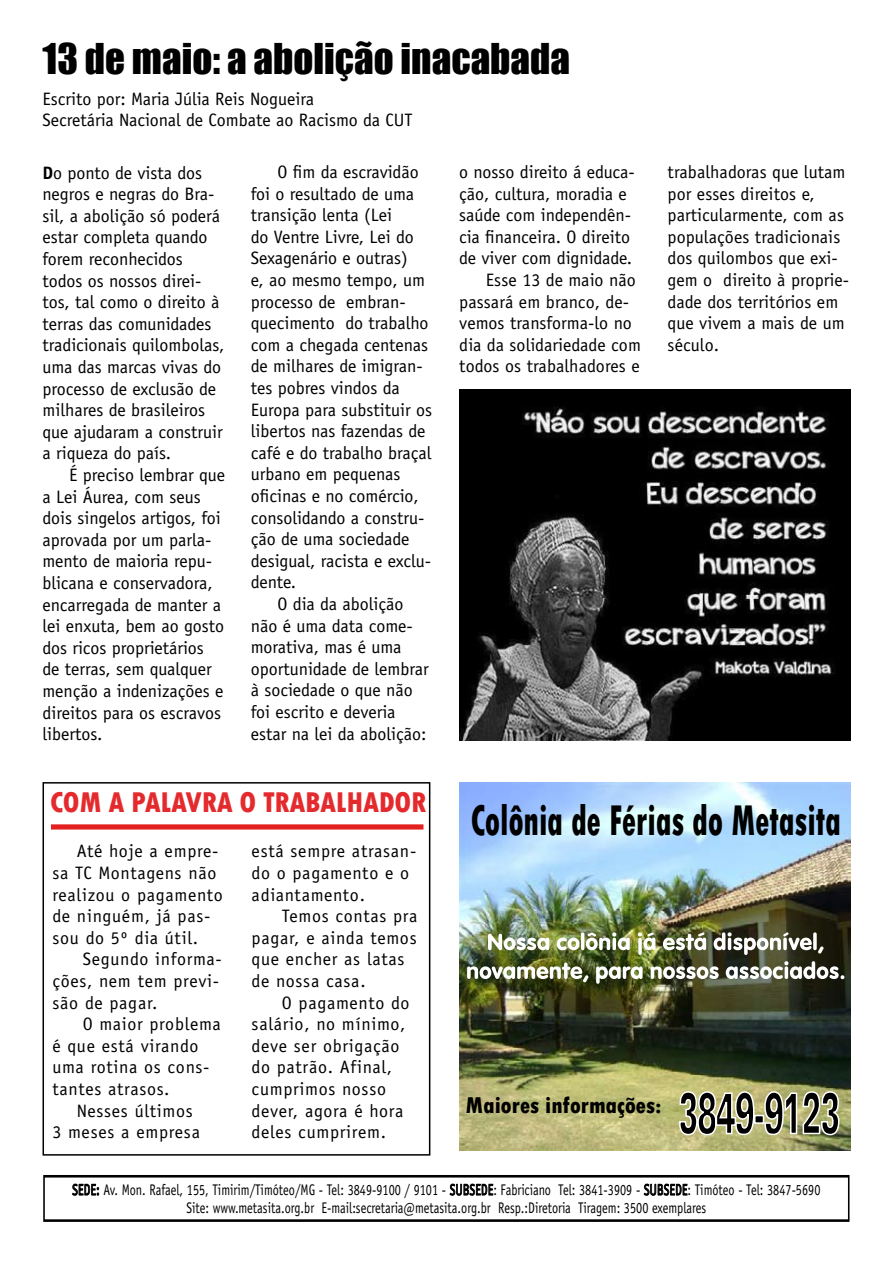
<style>
.page{position:relative;width:893px;height:1263px;background:#fff}
.page>*{position:absolute;margin:0;border:0;box-sizing:border-box;transform-origin:0 0}
.t1{font:800 condensed 45px "Tw Cen";color:#000;scale:.73 1}
.t2{font:39px "Impact";color:#000}
.t3{font:800 condensed 30px "Tw Cen";letter-spacing:-.01em;color:#e42a2d}
.t4{font:800 condensed 24px "Tw Cen";color:#000}
.t5{font:18px/21.6px "Officina Sans";color:#000}
.t6{font:18px/21.6px "Officina Sans";letter-spacing:.04em;color:#000}
.t7{font:15.45px/18.5px "Officina Sans";color:#000;text-align:center;scale:.79 1}
.s1{font-weight:700}
</style>
<div class="page">
<svg style="left:72px;top:1183px;width:27px;height:13px"></svg>
<svg style="left:450px;top:1183px;width:43px;height:13px"></svg>
<svg style="left:644px;top:1183px;width:43px;height:13px"></svg>
<div style="left:43px;top:1175px;width:807px;height:46px;border:2px solid #000"></div>
<div style="left:51px;top:824px;width:372px;height:5px;background:#e32121"></div>
<img style="left:459px;top:783px;width:392px;height:367px">
<img style="left:488px;top:932px;width:335px;height:23px">
<img style="left:467px;top:961px;width:377px;height:23px">
<svg style="left:678px;top:1090px;width:162px;height:53px;background:#8c8b6d"></svg>
<div style="left:43px;top:782px;width:387px;height:373px;border:2px solid #000"></div>
<img style="left:459px;top:389px;width:391px;height:351px">
<h2 class="t2" style="left:43px;top:28px;width:529px">13 de maio: a abolição inacabada</h2>
<p class="t5" style="left:43px;top:88px;width:372px">Escrito por: Maria Júlia Reis Nogueira<br>Secretária Nacional de Combate ao Racismo da CUT</p>
<p class="t5" style="left:278px;top:161px;width:143px">O fim da escravidão</p>
<p class="t5" style="left:251px;top:183px;width:165px">foi o resultado de uma</p>
<p class="t5" style="left:251px;top:204px;width:143px">transição lenta (Lei</p>
<p class="t5" style="left:251px;top:226px;width:165px">do Ventre Livre, Lei do</p>
<p class="t5" style="left:251px;top:247px;width:159px">Sexagenário e outras)</p>
<p class="t5" style="left:251px;top:269px;width:176px">e, ao mesmo tempo, um</p>
<p class="t5" style="left:251px;top:291px;width:157px">processo de embran-</p>
<p class="t5" style="left:251px;top:312px;width:179px">quecimento do trabalho</p>
<p class="t5" style="left:251px;top:334px;width:179px">com a chegada centenas</p>
<p class="t5" style="left:251px;top:355px;width:174px">de milhares de imigran-</p>
<p class="t5" style="left:251px;top:377px;width:151px">tes pobres vindos da</p>
<p class="t5" style="left:251px;top:399px;width:183px">Europa para substituir os</p>
<p class="t5" style="left:251px;top:420px;width:176px">libertos nas fazendas de</p>
<p class="t5" style="left:251px;top:442px;width:182px">café e do trabalho braçal</p>
<p class="t5" style="left:251px;top:463px;width:151px">urbano em pequenas</p>
<p class="t5" style="left:251px;top:485px;width:170px">oficinas e no comércio,</p>
<p class="t5" style="left:251px;top:507px;width:175px">consolidando a constru-</p>
<p class="t5" style="left:251px;top:528px;width:160px">ção de uma sociedade</p>
<p class="t5" style="left:251px;top:550px;width:182px">desigual, racista e exclu-</p>
<p class="t5" style="left:251px;top:571px;width:47px">dente.</p>
<p class="t5" style="left:278px;top:593px;width:128px">O dia da abolição</p>
<p class="t5" style="left:251px;top:615px;width:164px">não é uma data come-</p>
<p class="t5" style="left:251px;top:636px;width:152px">morativa, mas é uma</p>
<p class="t5" style="left:251px;top:658px;width:180px">oportunidade de lembrar</p>
<p class="t5" style="left:251px;top:679px;width:164px">à sociedade o que não</p>
<p class="t5" style="left:251px;top:701px;width:146px">foi escrito e deveria</p>
<p class="t5" style="left:251px;top:723px;width:177px">estar na lei da abolição:</p>
<p class="t5" style="left:459px;top:161px;width:177px">o nosso direito á educa-</p>
<p class="t5" style="left:459px;top:183px;width:169px">ção, cultura, moradia e</p>
<p class="t5" style="left:459px;top:204px;width:174px">saúde com independên-</p>
<p class="t5" style="left:459px;top:226px;width:172px">cia financeira. O direito</p>
<p class="t5" style="left:459px;top:247px;width:175px">de viver com dignidade.</p>
<p class="t5" style="left:486px;top:269px;width:151px">Esse 13 de maio não</p>
<p class="t5" style="left:459px;top:291px;width:171px">passará em branco, de-</p>
<p class="t5" style="left:459px;top:312px;width:174px">vemos transforma-lo no</p>
<p class="t5" style="left:459px;top:334px;width:183px">dia da solidariedade com</p>
<p class="t5" style="left:459px;top:355px;width:182px">todos os trabalhadores e</p>
<p class="t5" style="left:43px;top:162px;width:184px"><span class="s1">D</span>o ponto de vista dos negros e negras do Bra&shy;sil, a abolição só poderá estar completa quando forem reconhecidos todos os nossos direi&shy;tos, tal como o direito à terras das comunidades tradicionais quilombolas, uma das marcas vivas do processo de exclusão de milhares de brasileiros que ajudaram a construir a riqueza do país.</p>
<p class="t5" style="left:43px;top:464px;width:184px;text-indent:27px">É preciso lembrar que a Lei Áurea, com seus dois singelos artigos, foi aprovada por um parla&shy;mento de maioria repu&shy;blicana e conservadora, encarregada de manter a lei enxuta, bem ao gosto dos ricos proprietários de terras, sem qualquer menção a indenizações e direitos para os escravos libertos.</p>
<p class="t5" style="left:668px;top:161px;width:183px">trabalhadoras que lutam por esses direitos e, particularmente, com as populações tradicionais dos quilombos que exi&shy;gem o direito à proprie&shy;dade dos territórios em que vivem a mais de um século.</p>
<h3 class="t3" style="left:50px;top:784px;width:378px">COM A PALAVRA O TRABALHADOR</h3>
<p class="t6" style="left:52px;top:840px;width:172px;text-indent:24px">Até hoje a empre&shy;sa TC Montagens não realizou o pagamento de ninguém, já pas&shy;sou do 5º dia útil.</p>
<p class="t6" style="left:52px;top:948px;width:171px;text-indent:30px">Segundo informa&shy;ções, nem tem previ&shy;são de pagar.</p>
<p class="t6" style="left:83px;top:1013px;width:140px">O maior problema</p>
<p class="t6" style="left:52px;top:1035px;width:147px">é que está virando</p>
<p class="t6" style="left:52px;top:1056px;width:159px">uma rotina os cons-</p>
<p class="t6" style="left:52px;top:1078px;width:119px">tantes atrasos.</p>
<p class="t6" style="left:77px;top:1100px;width:118px">Nesses últimos</p>
<p class="t6" style="left:52px;top:1121px;width:149px">3 meses a empresa</p>
<p class="t6" style="left:252px;top:840px;width:166px">está sempre atrasan&shy;do o pagamento e o adiantamento.</p>
<p class="t6" style="left:252px;top:905px;width:167px;text-indent:30px">Temos contas pra pagar, e ainda temos que encher as latas de nossa casa.</p>
<p class="t6" style="left:252px;top:992px;width:159px;text-indent:30px">O pagamento do salário, no mínimo, deve ser obrigação do patrão. Afinal, cumprimos nosso dever, agora é hora deles cumprirem.</p>
<h1 class="t1" style="left:471px;top:793px;width:509px">Colônia de Férias do Metasita</h1>
<h3 class="t4" style="left:465px;top:1091px;width:198px">Maiores informações:</h3>
<p class="t7" style="left:72px;top:1180px;width:949px">SEDE: Av. Mon. Rafael, 155, Timirim/Timóteo/MG - Tel: 3849-9100 / 9101 - SUBSEDE: Fabriciano Tel: 3841-3909 - SUBSEDE: Timóteo - Tel: 3847-5690<br>Site: www.metasita.org.br E-mail:secretaria@metasita.org.br Resp.:Diretoria Tiragem: 3500 exemplares</p>
</div>
